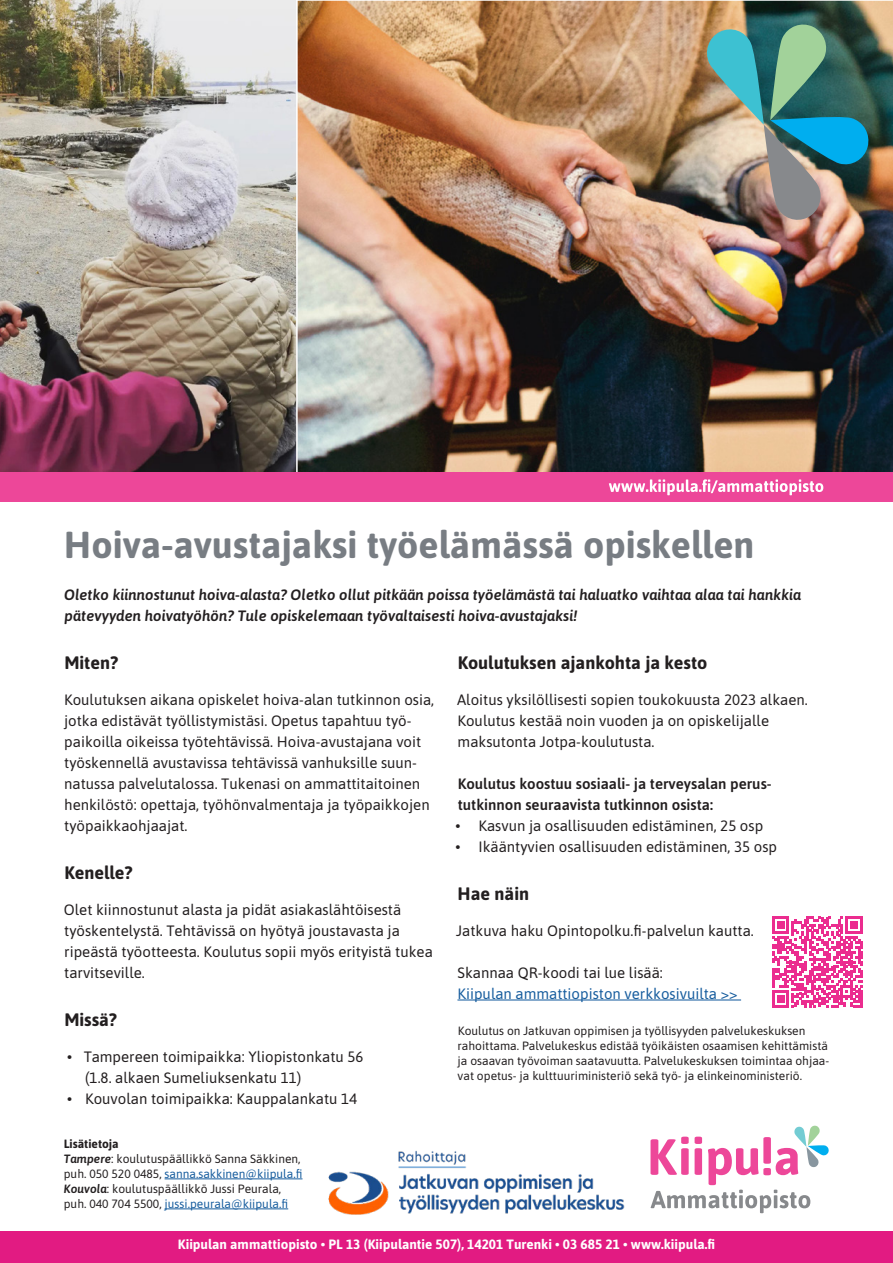
<style>
.page{position:relative;width:893px;height:1263px;background:#fff}
.page>*{position:absolute;margin:0;border:0;box-sizing:border-box;transform-origin:0 0}
.Otsikko_1{font:700 37.5px "Asap";color:#787d83}
.otsikko_2{font:700 18px "Asap";color:#231f20}
.Leipäteksti_10_14{font:15px/21px "Asap";color:#231f20}
.Leipäteksti_10_14-2{font:italic 500 15px/21px "Asap";color:#231f20}
.Leipäteksti_10_14-3{font:500 15px/21px "Asap";color:#231f20}
.Leipäteksti_10_14-4{font:15px/21px "Asap";color:#175d9e}
.t1{font:700 13.5px "Asap";color:#fff}
.Leipäteksti_10_14-5{font:12px/15px "Asap";color:#231f20}
.Leipäteksti_10_14-6{font:700 12px "Asap";color:#231f20}
.s1{font-weight:500;font-style:italic}
.s2{color:#175d9e}
.s3{color:#231f20}
</style>
<div class="page">
<div style="left:0;top:1231px;width:893px;height:32px;background:#e21b82"></div>
<svg style="left:650px;top:1125px;width:179px;height:88px"></svg>
<img style="left:298px;top:0;width:595px;height:472px">
<img style="left:0;top:0;width:298px;height:472px">
<div style="left:0;top:472px;width:893px;height:30px;background:#ed4799"></div>
<hr style="left:457px;top:999px;width:284px;height:1px;background:#175d9e">
<img style="left:704px;top:21px;width:167px;height:202px">
<img style="left:328px;top:1150px;width:297px;height:65px">
<hr style="left:165px;top:1178px;width:137px;height:1px;background:#175d9e">
<hr style="left:165px;top:1208px;width:123px;height:1px;background:#175d9e">
<svg style="left:772px;top:917px;width:91px;height:90px"></svg>
<hr style="left:860px;top:990px;width:3px;height:17px;background:#eb2c8f">
<svg style="left:609px;top:479px;width:214px;height:16px"></svg>
<h1 class="Otsikko_1" style="left:64px;top:518px;width:692px">Hoiva-avustajaksi työelämässä opiskellen</h1>
<p class="Leipäteksti_10_14-2" style="left:64px;top:584px;width:739px">Oletko kiinnostunut hoiva-alasta? Oletko ollut pitkään poissa työelämästä tai haluatko vaihtaa alaa tai hankkia pätevyyden hoivatyöhön? Tule opiskelemaan työvaltaisesti hoiva-avustajaksi!</p>
<h2 class="otsikko_2" style="left:64px;top:650px;width:55px">Miten?</h2>
<p class="Leipäteksti_10_14" style="left:64px;top:688px;width:372px">Koulutuksen aikana opiskelet hoiva-alan tutkinnon osia, jotka edistävät työllistymistäsi. Opetus tapahtuu työ&shy;paikoilla oikeissa työtehtävissä. Hoiva-avustajana voit työskennellä avustavissa tehtävissä vanhuksille suun&shy;natussa palvelutalossa. Tukenasi on ammattitaitoinen henkilöstö: opettaja, työhönvalmentaja ja työpaikkojen työpaikkaohjaajat.</p>
<h2 class="otsikko_2" style="left:64px;top:860px;width:70px">Kenelle?</h2>
<p class="Leipäteksti_10_14" style="left:64px;top:898px;width:370px">Olet kiinnostunut alasta ja pidät asiakaslähtöisestä työskentelystä. Tehtävissä on hyötyä joustavasta ja ripeästä työotteesta. Koulutus sopii myös erityistä tukea tarvitseville.</p>
<h2 class="otsikko_2" style="left:64px;top:1007px;width:54px">Missä?</h2>
<p class="Leipäteksti_10_14" style="left:85px;top:1045px;width:280px;text-indent:-18px">• Tampereen toimipaikka: Yliopistonkatu 56 (1.8. alkaen Sumeliuksenkatu 11)</p>
<p class="Leipäteksti_10_14" style="left:67px;top:1087px;width:292px">• Kouvolan toimipaikka: Kauppalankatu 14</p>
<p class="Leipäteksti_10_14-6" style="left:64px;top:1135px;width:57px">Lisätietoja</p>
<p class="Leipäteksti_10_14-5" style="left:64px;top:1151px;width:240px"><span class="s1">Tampere</span>: koulutuspäällikkö Sanna Säkkinen, puh. 050 520 0485, <span class="s2">sanna.sakkinen@kiipula.fi</span></p>
<p class="Leipäteksti_10_14-5" style="left:64px;top:1181px;width:226px"><span class="s1">Kouvola</span>: koulutuspäällikkö Jussi Peurala, puh. 040 704 5500, <span class="s2">jussi.peurala@kiipula.fi</span></p>
<h2 class="otsikko_2" style="left:458px;top:650px;width:251px">Koulutuksen ajankohta ja kesto</h2>
<p class="Leipäteksti_10_14" style="left:457px;top:688px;width:352px">Aloitus yksilöllisesti sopien toukokuusta 2023 alkaen.<br>Koulutus kestää noin vuoden ja on opiskelijalle maksutonta Jotpa-koulutusta.</p>
<p class="Leipäteksti_10_14-3" style="left:458px;top:773px;width:314px">Koulutus koostuu sosiaali- ja terveysalan perus&shy;tutkinnon seuraavista tutkinnon osista:</p>
<p class="Leipäteksti_10_14" style="left:455px;top:814px;width:309px">• Kasvun ja osallisuuden edistäminen, 25 osp</p>
<p class="Leipäteksti_10_14" style="left:455px;top:835px;width:323px">• Ikääntyvien osallisuuden edistäminen, 35 osp</p>
<h2 class="otsikko_2" style="left:458px;top:881px;width:73px">Hae näin</h2>
<p class="Leipäteksti_10_14" style="left:456px;top:919px;width:299px">Jatkuva haku Opintopolku.fi-palvelun kautta.</p>
<p class="Leipäteksti_10_14-4" style="left:457px;top:961px;width:282px"><span class="s3">Skannaa QR-koodi tai lue lisää:<br></span>Kiipulan ammattiopiston verkkosivuilta &gt;&gt;</p>
<p class="Leipäteksti_10_14-5" style="left:458px;top:1023px;width:373px">Koulutus on Jatkuvan oppimisen ja työllisyyden palvelukeskuksen rahoittama. Palvelukeskus edistää työikäisten osaamisen kehittämistä ja osaavan työvoiman saatavuutta. Palvelukeskuksen toimintaa ohjaa&shy;vat opetus- ja kulttuuriministeriö sekä työ- ja elinkeinoministeriö.</p>
<p class="t1" style="left:178px;top:1235px;width:538px">Kiipulan ammattiopisto • PL 13 (Kiipulantie 507), 14201 Turenki • 03 685 21 • www.kiipula.fi</p>
</div>
